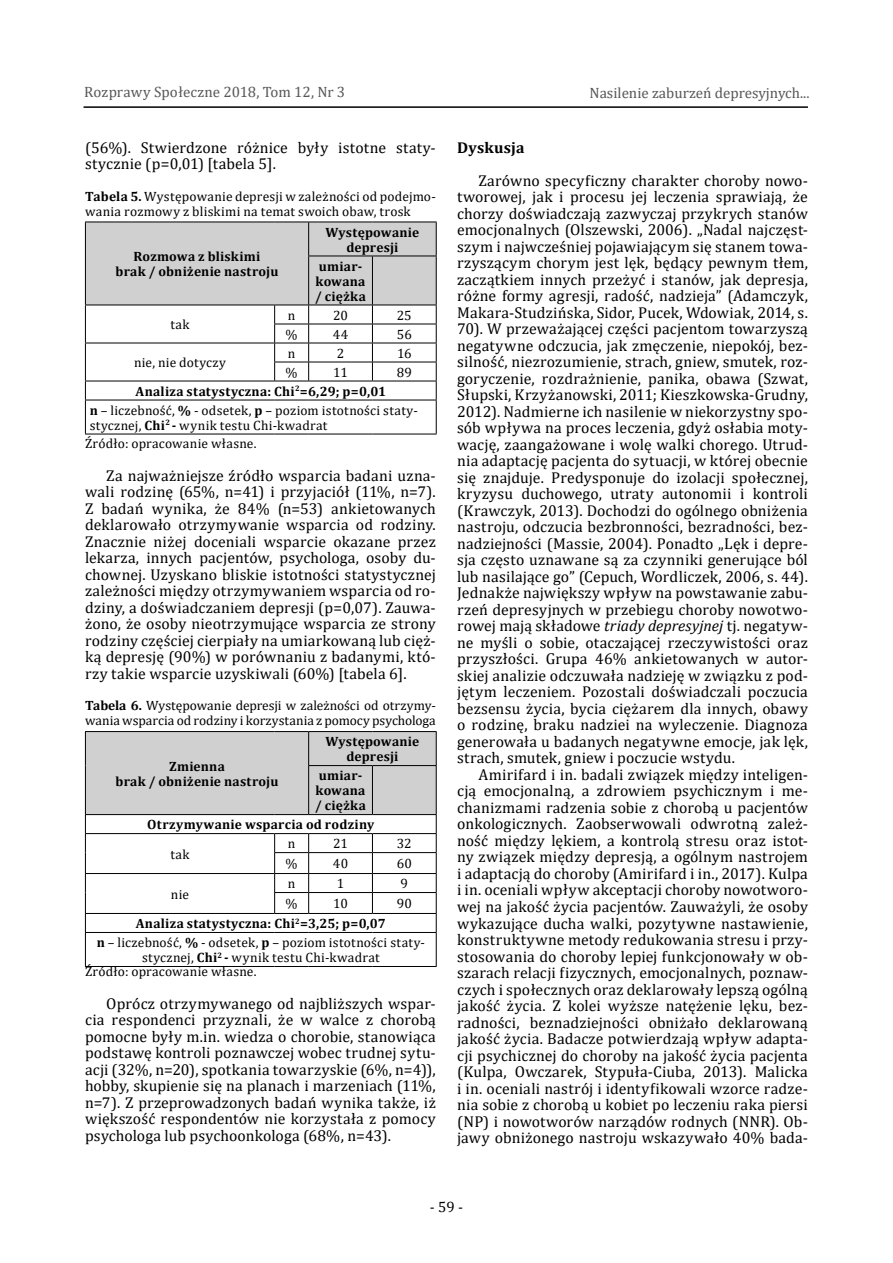
<style>
.page{position:relative;width:893px;height:1263px;background:#fff}
.page>*{position:absolute;margin:0;border:0;box-sizing:border-box;transform-origin:0 0}
.t1{font:15.75px/16.5px "Cambria";letter-spacing:.01em;color:#000;text-align:justify}
.t2{font:700 15.75px "Cambria";letter-spacing:.015em;color:#000}
.t3{font:15px "Cambria";color:#575757}
.t4{font:15px "Cambria";color:#000}
.t5{font:13.5px/15px "Cambria";letter-spacing:.015em;color:#000}
.t6{font:700 13.5px/15px "Cambria";letter-spacing:.02em;color:#000;text-align:center}
.s1{font-weight:700}
.s2{font-style:italic}
</style>
<div class="page">
<hr style="left:84px;top:106px;width:724px;height:2px;background:#000">
<svg style="left:85px;top:222px;width:352px;height:178px"></svg>
<hr style="left:85px;top:400px;width:190px;height:1px;background:#000">
<hr style="left:85px;top:400px;width:1px;height:34px;background:#000">
<hr style="left:275px;top:400px;width:34px;height:1px;background:#000">
<hr style="left:309px;top:400px;width:63px;height:1px;background:#000">
<hr style="left:372px;top:400px;width:65px;height:1px;background:#000">
<hr style="left:436px;top:400px;width:1px;height:34px;background:#000">
<hr style="left:85px;top:434px;width:190px;height:1px;background:#000">
<hr style="left:275px;top:434px;width:34px;height:1px;background:#000">
<hr style="left:309px;top:434px;width:63px;height:1px;background:#000">
<hr style="left:372px;top:434px;width:65px;height:1px;background:#000">
<svg style="left:85px;top:731px;width:352px;height:201px"></svg>
<hr style="left:85px;top:932px;width:190px;height:1px;background:#000">
<hr style="left:85px;top:933px;width:1px;height:33px;background:#000">
<hr style="left:275px;top:932px;width:34px;height:1px;background:#000">
<hr style="left:309px;top:932px;width:63px;height:1px;background:#000">
<hr style="left:372px;top:932px;width:65px;height:1px;background:#000">
<hr style="left:436px;top:933px;width:1px;height:33px;background:#000">
<hr style="left:85px;top:966px;width:190px;height:1px;background:#000">
<hr style="left:275px;top:966px;width:34px;height:1px;background:#000">
<hr style="left:309px;top:966px;width:63px;height:1px;background:#000">
<hr style="left:372px;top:966px;width:65px;height:1px;background:#000">
<p class="t3" style="left:84px;top:83px;width:263px">Rozprawy Społeczne 2018, Tom 12, Nr 3</p>
<p class="t1" style="left:85px;top:139px;width:352px">(56%). Stwierdzone różnice były istotne staty&shy;stycznie (p=0,01) [tabela 5].</p>
<p class="t5" style="left:85px;top:188px;width:352px"><span class="s1">Tabela 5.</span> Występowanie depresji w zależności od podejmo&shy;wania rozmowy z bliskimi na temat swoich obaw, trosk</p>
<p class="t6" style="left:116px;top:249px;width:164px">Rozmowa z bliskimi<br>brak / obniżenie nastroju</p>
<p class="t6" style="left:325px;top:224px;width:95px">Występowanie depresji</p>
<p class="t6" style="left:315px;top:258px;width:52px;text-align:left">umiar&shy;kowana / ciężka</p>
<p class="t5" style="left:170px;top:317px;width:21px">tak</p>
<p class="t5" style="left:288px;top:308px;width:9px">n</p>
<p class="t5" style="left:333px;top:308px;width:16px">20</p>
<p class="t5" style="left:397px;top:308px;width:16px">25</p>
<p class="t5" style="left:286px;top:327px;width:14px">%</p>
<p class="t5" style="left:333px;top:327px;width:17px">44</p>
<p class="t5" style="left:397px;top:327px;width:16px">56</p>
<p class="t5" style="left:288px;top:346px;width:9px">n</p>
<p class="t5" style="left:337px;top:346px;width:9px">2</p>
<p class="t5" style="left:397px;top:346px;width:16px">16</p>
<p class="t5" style="left:286px;top:365px;width:14px">%</p>
<p class="t5" style="left:333px;top:365px;width:16px">11</p>
<p class="t5" style="left:397px;top:365px;width:17px">89</p>
<p class="t5" style="left:90px;top:382px;width:330px;line-height:19px;text-indent:46px"><span class="s1">Analiza statystyczna: Chi</span><sup>2</sup><span class="s1">=6,29; p=0,01<br>n</span> – liczebność, <span class="s1">%</span> - odsetek, <span class="s1">p</span> – poziom istotności staty-</p>
<p class="t5" style="left:85px;top:416px;width:244px;line-height:17.9px;text-indent:5px">stycznej, <span class="s1">Chi</span><sup>2</sup> <span class="s1">-</span> wynik testu Chi-kwadrat<br>Źródło: opracowanie własne.</p>
<p class="t1" style="left:85px;top:467px;width:352px;text-indent:21px">Za najważniejsze źródło wsparcia badani uzna&shy;wali rodzinę (65%, n=41) i przyjaciół (11%, n=7).<br>Z badań wynika, że 84% (n=53) ankietowanych deklarowało otrzymywanie wsparcia od rodziny.<br>Znacznie niżej doceniali wsparcie okazane przez lekarza, innych pacjentów, psychologa, osoby du&shy;chownej. Uzyskano bliskie istotności statystycznej zależności między otrzymywaniem wsparcia od ro&shy;dziny, a doświadczaniem depresji (p=0,07). Zauwa&shy;żono, że osoby nieotrzymujące wsparcia ze strony rodziny częściej cierpiały na umiarkowaną lub cięż&shy;ką depresję (90%) w porównaniu z badanymi, któ&shy;rzy takie wsparcie uzyskiwali (60%) [tabela 6].</p>
<p class="t5" style="left:85px;top:698px;width:352px"><span class="s1">Tabela 6.</span> Występowanie depresji w zależności od otrzymy&shy;wania wsparcia od rodziny i korzystania z pomocy psychologa</p>
<p class="t6" style="left:116px;top:758px;width:164px">Zmienna<br>brak / obniżenie nastroju</p>
<p class="t5" style="left:134px;top:355px;width:93px">nie, nie dotyczy</p>
<p class="t6" style="left:325px;top:734px;width:95px">Występowanie depresji</p>
<p class="t6" style="left:315px;top:768px;width:52px;text-align:left">umiar&shy;kowana / ciężka</p>
<p class="t6" style="left:147px;top:817px;width:229px">Otrzymywanie wsparcia od rodziny</p>
<p class="t5" style="left:170px;top:847px;width:21px">tak</p>
<p class="t5" style="left:288px;top:836px;width:9px">n</p>
<p class="t5" style="left:333px;top:836px;width:16px">21</p>
<p class="t5" style="left:397px;top:836px;width:16px">32</p>
<p class="t5" style="left:286px;top:856px;width:14px">%</p>
<p class="t5" style="left:333px;top:856px;width:17px">40</p>
<p class="t5" style="left:397px;top:856px;width:17px">60</p>
<p class="t5" style="left:288px;top:876px;width:9px">n</p>
<p class="t5" style="left:337px;top:876px;width:9px">1</p>
<p class="t5" style="left:401px;top:876px;width:9px">9</p>
<p class="t5" style="left:286px;top:896px;width:14px">%</p>
<p class="t5" style="left:333px;top:896px;width:16px">10</p>
<p class="t5" style="left:397px;top:896px;width:17px">90</p>
<p class="t5" style="left:97px;top:914px;width:330px;line-height:19px;text-align:center"><span class="s1">Analiza statystyczna: Chi</span><sup>2</sup><span class="s1">=3,25; p=0,07<br>n</span> – liczebność, <span class="s1">%</span> - odsetek, <span class="s1">p</span> – poziom istotności staty-</p>
<p class="t5" style="left:85px;top:951px;width:296px;line-height:13.6px;text-indent:57px">stycznej, <span class="s1">Chi</span><sup>2</sup> <span class="s1">-</span> wynik testu Chi-kwadrat<br>Źródło: opracowanie własne.</p>
<p class="t1" style="left:85px;top:995px;width:352px;text-indent:21px">Oprócz otrzymywanego od najbliższych wspar&shy;cia respondenci przyznali, że w walce z chorobą pomocne były m.in. wiedza o chorobie, stanowiąca podstawę kontroli poznawczej wobec trudnej sytu&shy;acji (32%, n=20), spotkania towarzyskie (6%, n=4)), hobby, skupienie się na planach i marzeniach (11%, n=7). Z przeprowadzonych badań wynika także, iż większość respondentów nie korzystała z pomocy psychologa lub psychoonkologa (68%, n=43).</p>
<p class="t5" style="left:171px;top:886px;width:20px">nie</p>
<p class="t3" style="left:589px;top:84px;width:221px">Nasilenie zaburzeń depresyjnych...</p>
<p class="t2" style="left:457px;top:136px;width:69px">Dyskusja</p>
<p class="t1" style="left:457px;top:172px;width:352px;text-indent:21px">Zarówno specyficzny charakter choroby nowo&shy;tworowej, jak i procesu jej leczenia sprawiają, że chorzy doświadczają zazwyczaj przykrych stanów emocjonalnych (Olszewski, 2006). „Nadal najczęst&shy;szym i najwcześniej pojawiającym się stanem towa&shy;rzyszącym chorym jest lęk, będący pewnym tłem, zaczątkiem innych przeżyć i stanów, jak depresja, różne formy agresji, radość, nadzieja” (Adamczyk, Makara-Studzińska, Sidor, Pucek, Wdowiak, 2014, s.<br>70). W przeważającej części pacjentom towarzyszą negatywne odczucia, jak zmęczenie, niepokój, bez&shy;silność, niezrozumienie, strach, gniew, smutek, roz&shy;goryczenie, rozdrażnienie, panika, obawa (Szwat, Słupski, Krzyżanowski, 2011; Kieszkowska-Grudny, 2012). Nadmierne ich nasilenie w niekorzystny spo&shy;sób wpływa na proces leczenia, gdyż osłabia moty&shy;wację, zaangażowane i wolę walki chorego. Utrud&shy;nia adaptację pacjenta do sytuacji, w której obecnie się znajduje. Predysponuje do izolacji społecznej, kryzysu duchowego, utraty autonomii i kontroli (Krawczyk, 2013). Dochodzi do ogólnego obniżenia nastroju, odczucia bezbronności, bezradności, bez&shy;nadziejności (Massie, 2004). Ponadto „Lęk i depre&shy;sja często uznawane są za czynniki generujące ból lub nasilające go” (Cepuch, Wordliczek, 2006, s. 44).<br>Jednakże największy wpływ na powstawanie zabu&shy;rzeń depresyjnych w przebiegu choroby nowotwo&shy;rowej mają składowe <span class="s2">triady depresyjnej</span> tj. negatyw&shy;ne myśli o sobie, otaczającej rzeczywistości oraz przyszłości. Grupa 46% ankietowanych w autor&shy;skiej analizie odczuwała nadzieję w związku z pod&shy;jętym leczeniem. Pozostali doświadczali poczucia bezsensu życia, bycia ciężarem dla innych, obawy o rodzinę, braku nadziei na wyleczenie. Diagnoza generowała u badanych negatywne emocje, jak lęk, strach, smutek, gniew i poczucie wstydu.</p>
<p class="t1" style="left:457px;top:766px;width:352px;text-indent:21px">Amirifard i in. badali związek między inteligen&shy;cją emocjonalną, a zdrowiem psychicznym i me&shy;chanizmami radzenia sobie z chorobą u pacjentów onkologicznych. Zaobserwowali odwrotną zależ&shy;ność między lękiem, a kontrolą stresu oraz istot&shy;ny związek między depresją, a ogólnym nastrojem i adaptacją do choroby (Amirifard i in., 2017). Kulpa i in. oceniali wpływ akceptacji choroby nowotworo&shy;wej na jakość życia pacjentów. Zauważyli, że osoby wykazujące ducha walki, pozytywne nastawienie, konstruktywne metody redukowania stresu i przy&shy;stosowania do choroby lepiej funkcjonowały w ob&shy;szarach relacji fizycznych, emocjonalnych, poznaw&shy;czych i społecznych oraz deklarowały lepszą ogólną jakość życia. Z kolei wyższe natężenie lęku, bez&shy;radności, beznadziejności obniżało deklarowaną jakość życia. Badacze potwierdzają wpływ adapta&shy;cji psychicznej do choroby na jakość życia pacjenta (Kulpa, Owczarek, Stypuła-Ciuba, 2013). Malicka i in. oceniali nastrój i identyfikowali wzorce radze&shy;nia sobie z chorobą u kobiet po leczeniu raka piersi (NP) i nowotworów narządów rodnych (NNR). Ob&shy;jawy obniżonego nastroju wskazywało 40% bada-</p>
<p class="t4" style="left:430px;top:1198px;width:35px">- 59 -</p>
</div>
